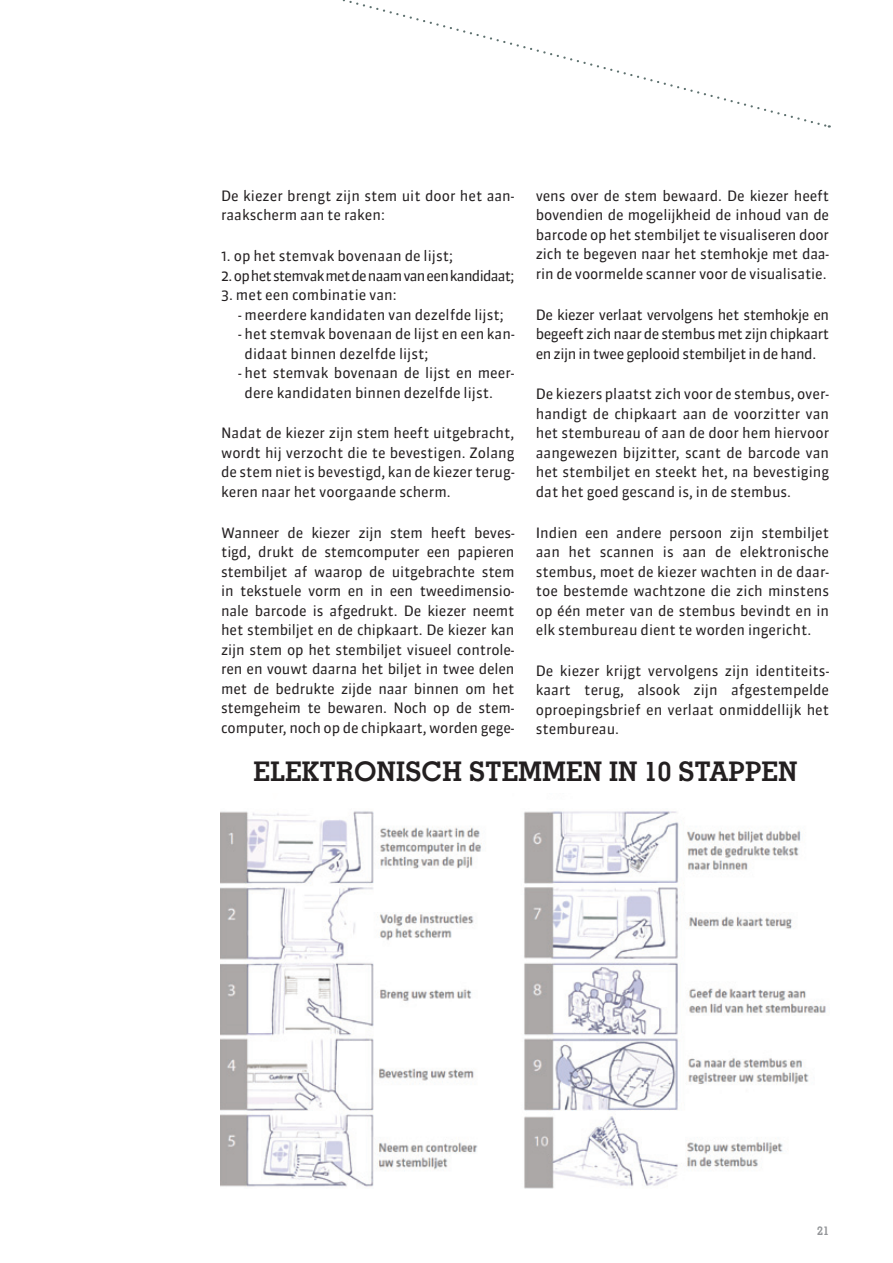
<style>
.page{position:relative;width:893px;height:1263px;background:#fff}
.page>*{position:absolute;margin:0;border:0;box-sizing:border-box;transform-origin:0 0}
.t1{font:700 27px "Memphis LT Std";color:#231f20}
.t2{font:14.25px/19.5px "Sanuk";color:#231f20;text-align:justify}
.t3{font:14.25px "Sanuk";letter-spacing:-.05em;color:#231f20}
.t4{font:700 12px "Memphis LT Std";color:#939598}
</style>
<div class="page">
<svg style="left:342px;top:0;width:486px;height:127px"></svg>
<img style="left:220px;top:811px;width:606px;height:378px">
<p class="t2" style="left:221px;top:186px;width:295px">De kiezer brengt zijn stem uit door het aan&shy;raakscherm aan te raken:</p>
<p class="t2" style="left:221px;top:246px;width:233px">1. op het stemvak bovenaan de lijst;</p>
<p class="t3" style="left:221px;top:267px;width:295px">2. op het stemvak met de naam van een kandidaat;</p>
<p class="t2" style="left:221px;top:285px;width:177px">3. met een combinatie van:</p>
<p class="t2" style="left:238px;top:305px;width:267px">- meerdere kandidaten van dezelfde lijst;</p>
<p class="t2" style="left:245px;top:324px;width:271px;text-indent:-6px">- het stemvak bovenaan de lijst en een kan&shy;didaat binnen dezelfde lijst;</p>
<p class="t2" style="left:245px;top:363px;width:271px;text-indent:-6px">- het stemvak bovenaan de lijst en meer&shy;dere kandidaten binnen dezelfde lijst.</p>
<p class="t2" style="left:221px;top:423px;width:295px">Nadat de kiezer zijn stem heeft uitgebracht, wordt hij verzocht die te bevestigen. Zolang de stem niet is bevestigd, kan de kiezer terug&shy;keren naar het voorgaande scherm.</p>
<p class="t2" style="left:221px;top:523px;width:295px">Wanneer de kiezer zijn stem heeft beves&shy;tigd, drukt de stemcomputer een papieren stembiljet af waarop de uitgebrachte stem in tekstuele vorm en in een tweedimensio&shy;nale barcode is afgedrukt. De kiezer neemt het stembiljet en de chipkaart. De kiezer kan zijn stem op het stembiljet visueel controle&shy;ren en vouwt daarna het biljet in twee delen met de bedrukte zijde naar binnen om het stemgeheim te bewaren. Noch op de stem&shy;computer, noch op de chipkaart, worden gege-</p>
<p class="t2" style="left:536px;top:186px;width:295px">vens over de stem bewaard. De kiezer heeft bovendien de mogelijkheid de inhoud van de barcode op het stembiljet te visualiseren door zich te begeven naar het stemhokje met daa&shy;rin de voormelde scanner voor de visualisatie.</p>
<p class="t2" style="left:536px;top:305px;width:295px">De kiezer verlaat vervolgens het stemhokje en begeeft zich naar de stembus met zijn chipkaart en zijn in twee geplooid stembiljet in de hand.</p>
<p class="t2" style="left:536px;top:384px;width:295px">De kiezers plaatst zich voor de stembus, over&shy;handigt de chipkaart aan de voorzitter van het stembureau of aan de door hem hiervoor aangewezen bijzitter, scant de barcode van het stembiljet en steekt het, na bevestiging dat het goed gescand is, in de stembus.</p>
<p class="t2" style="left:536px;top:523px;width:295px">Indien een andere persoon zijn stembiljet aan het scannen is aan de elektronische stembus, moet de kiezer wachten in de daar&shy;toe bestemde wachtzone die zich minstens op één meter van de stembus bevindt en in elk stembureau dient te worden ingericht.</p>
<p class="t2" style="left:536px;top:661px;width:295px">De kiezer krijgt vervolgens zijn identiteits&shy;kaart terug, alsook zijn afgestempelde oproepingsbrief en verlaat onmiddellijk het stembureau.</p>
<h1 class="t1" style="left:254px;top:754px;width:19px">ELEKTRONISCH</h1>
<h1 class="t1" style="left:469px;top:754px;width:20px">STEMMEN</h1>
<h1 class="t1" style="left:609px;top:754px;width:87px">IN 10 STAPPEN</h1>
<p class="t4" style="left:817px;top:1223px;width:13px">21</p>
</div>
